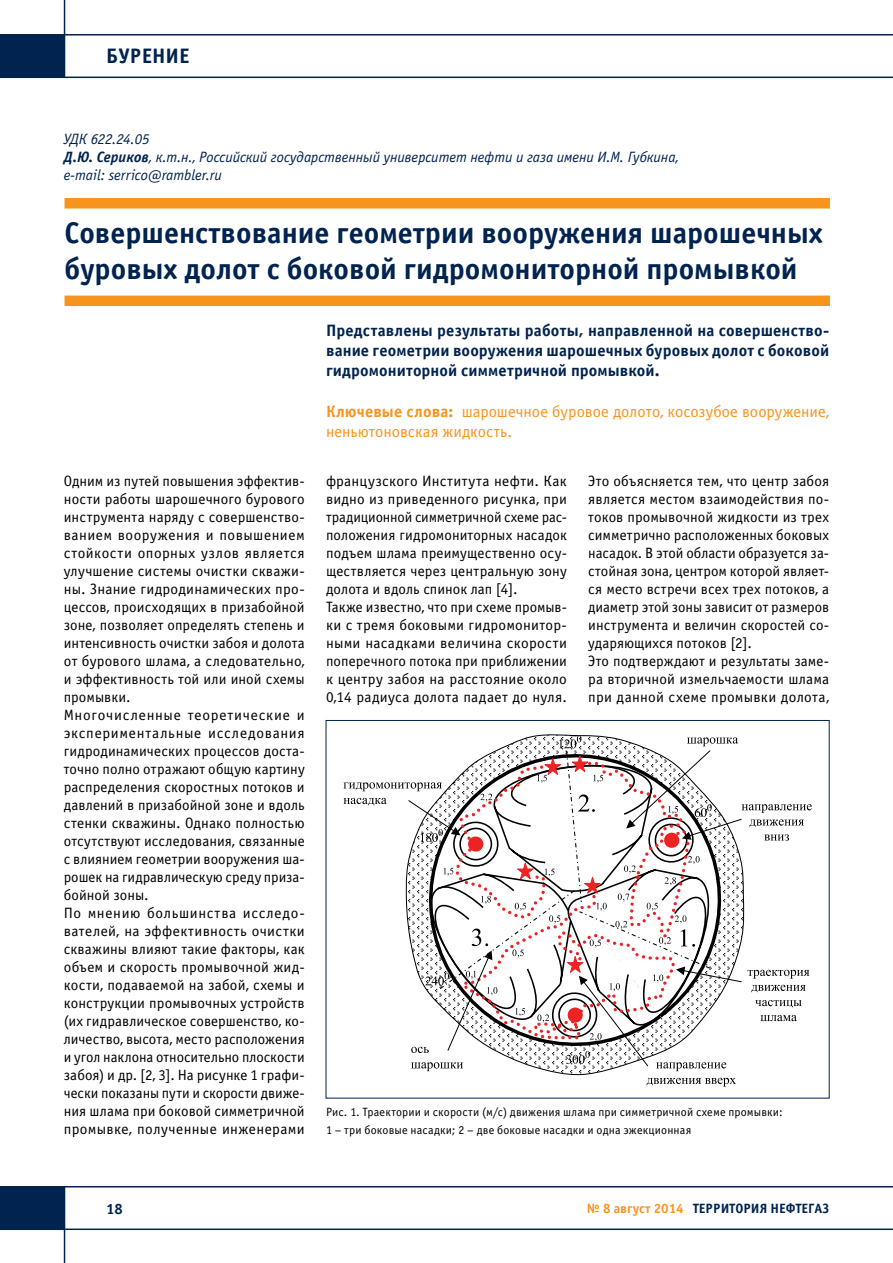
<style>
.page{position:relative;width:893px;height:1263px;background:#fff}
.page>*{position:absolute;margin:0;border:0;box-sizing:border-box;transform-origin:0 0}
.t1{font:700 30px/36px "Officina Sans C";color:#00234f}
.t2{font:700 21px "Officina Sans C";color:#00234f}
.t3{font:700 16.5px/20.1px "Officina Sans C";letter-spacing:.005em;color:#00234f;text-align:justify}
.t4{font:16.5px/20.1px "Officina Sans C";color:#f7941e}
.t5{font:15px/18px "Officina Sans C";letter-spacing:.01em;color:#000}
.t6{font:italic 15px/18px "Officina Sans C";letter-spacing:-.005em;color:#00234f}
.t7{font:700 15px "Officina Sans C";color:#00234f}
.t8{font:700 13.5px "Officina Sans C";color:#00234f}
.t9{font:12px/18px "Officina Sans C";letter-spacing:.015em;color:#000}
.s1{font-weight:700}
.s2{color:#f7941e}
</style>
<div class="page">
<hr style="left:0;top:77px;width:893px;height:1px;background:#00234f">
<hr style="left:64px;top:0;width:1px;height:77px;background:#00234f">
<hr style="left:0;top:34px;width:893px;height:2px;background:#00234f">
<div style="left:0;top:35px;width:64px;height:42px;background:#00234f"></div>
<hr style="left:0;top:1186px;width:893px;height:1px;background:#00234f">
<hr style="left:64px;top:1186px;width:1px;height:77px;background:#00234f">
<hr style="left:0;top:1228px;width:893px;height:2px;background:#00234f">
<div style="left:0;top:1187px;width:64px;height:42px;background:#00234f"></div>
<div style="left:65px;top:198px;width:765px;height:11px;background:#f7941e"></div>
<div style="left:65px;top:296px;width:765px;height:10px;background:#f7941e"></div>
<svg style="left:343px;top:735px;width:469px;height:336px"></svg>
<svg style="left:647px;top:1078px;width:89px;height:9px"></svg>
<h2 class="t2" style="left:106px;top:44px;width:85px">БУРЕНИЕ</h2>
<p class="t6" style="left:64px;top:130px;width:616px">УДК 622.24.05<br><span class="s1">Д.Ю. Сериков</span>, к.т.н., Российский государственный университет нефти и газа имени И.М. Губкина, e-mail: serrico@rambler.ru</p>
<h1 class="t1" style="left:65px;top:215px;width:760px">Совершенствование геометрии вооружения шарошечных буровых долот с боковой гидромониторной промывкой</h1>
<p class="t3" style="left:326px;top:321px;width:505px">П редставлены результаты работы, направленной на совершенство&shy;вание геометрии вооружения шарошечных буровых долот с боковой гидромониторной симметричной промывкой.</p>
<p class="t4" style="left:326px;top:401px;width:505px"><span class="s1">Ключевые слова:</span> шарошечное буровое долото, косозубое вооружение, неньютоновская жидкость.</p>
<p class="t5" style="left:64px;top:472px;width:242px">Одним из путей повышения эффектив&shy;ности работы шарошечного бурового инструмента наряду с совершенство&shy;ванием вооружения и повышением стойкости опорных узлов является улучшение системы очистки скважи&shy;ны. Знание гидродинамических про&shy;цессов, происходящих в призабойной зоне, позволяет определять степень и интенсивность очистки забоя и долота от бурового шлама, а следовательно, и эффективность той или иной схемы промывки.<br>Многочисленные теоретические и экспериментальные исследования гидродинамических процессов доста&shy;точно полно отражают общую картину распределения скоростных потоков и давлений в призабойной зоне и вдоль стенки скважины. Однако полностью отсутствуют исследования, связанные с влиянием геометрии вооружения ша&shy;рошек на гидравлическую среду приза&shy;бойной зоны.<br>По мнению большинства исследо&shy;вателей, на эффективность очистки скважины влияют такие факторы, как объем и скорость промывочной жид&shy;кости, подаваемой на забой, схемы и конструкции промывочных устройств (их гидравлическое совершенство, ко&shy;личество, высота, место расположения и угол наклона относительно плоскости забоя) и др. [2, 3]. На рисунке 1 графи&shy;чески показаны пути и скорости движе&shy;ния шлама при боковой симметричной промывке, полученные инженерами</p>
<p class="t5" style="left:326px;top:472px;width:242px">французского Института нефти. Как видно из приведенного рисунка, при традиционной симметричной схеме рас&shy;положения гидромониторных насадок подъем шлама преимущественно осу&shy;ществляется через центральную зону долота и вдоль спинок лап [4].<br>Также известно, что при схеме промыв&shy;ки с тремя боковыми гидромонитор&shy;ными насадками величина скорости поперечного потока при приближении к центру забоя на расстояние около 0,14 радиуса долота падает до нуля.</p>
<p class="t5" style="left:588px;top:472px;width:242px">Это объясняется тем, что центр забоя является местом взаимодействия по&shy;токов промывочной жидкости из трех симметрично расположенных боковых насадок. В этой области образуется за&shy;стойная зона, центром которой являет&shy;ся место встречи всех трех потоков, а диаметр этой зоны зависит от размеров инструмента и величин скоростей со&shy;ударяющихся потоков [2].<br>Это подтверждают и результаты заме&shy;ра вторичной измельчаемости шлама при данной схеме промывки долота,</p>
<p class="t9" style="left:326px;top:1103px;width:458px">Рис. 1. Траектории и скорости (м/с) движения шлама при симметричной схеме промывки:<br>1 – три боковые насадки; 2 – две боковые насадки и одна эжекционная</p>
<p class="t7" style="left:106px;top:1200px;width:18px">18</p>
<p class="t8" style="left:587px;top:1201px;width:244px"><span class="s2">№ 8 август 2014</span> ТЕРРИТОРИЯ НЕФТЕГАЗ</p>
</div>
